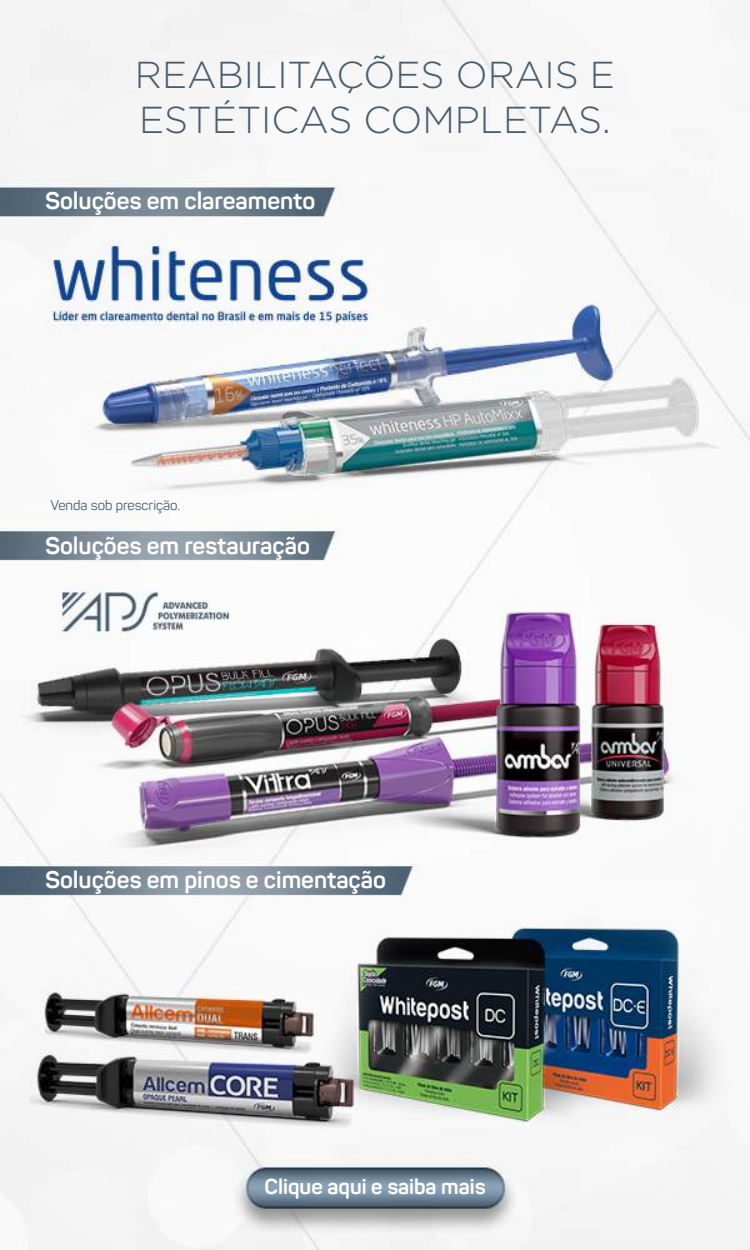
<style>
.page{position:relative;width:750px;height:1250px;background:#fff}
.page>*{position:absolute;margin:0;border:0;box-sizing:border-box;transform-origin:0 0}
.t1{font:300 37.5px/45px "Gotham";color:#475c6d}
.t2{font:700 23.75px "Panton";color:#fff}
.t3{font:700 21.25px "Panton";color:#fff}
.t4{font:13.75px "Panton";color:#475c6d}
</style>
<div class="page">
<img style="left:0;top:0;width:750px;height:1250px">
<h1 class="t1" style="left:135px;top:51px;width:482px">REABILITAÇÕES ORAIS E<br>ESTÉTICAS COMPLETAS.</h1>
<p class="t2" style="left:45px;top:186px;width:272px">Soluções em clareamento</p>
<p class="t4" style="left:51px;top:497px;width:131px">Venda sob prescrição.</p>
<p class="t2" style="left:45px;top:531px;width:266px">Soluções em restauração</p>
<p class="t2" style="left:45px;top:865px;width:343px">Soluções em pinos e cimentação</p>
<p class="t3" style="left:265px;top:1173px;width:222px">Clique aqui e saiba mais</p>
</div>
